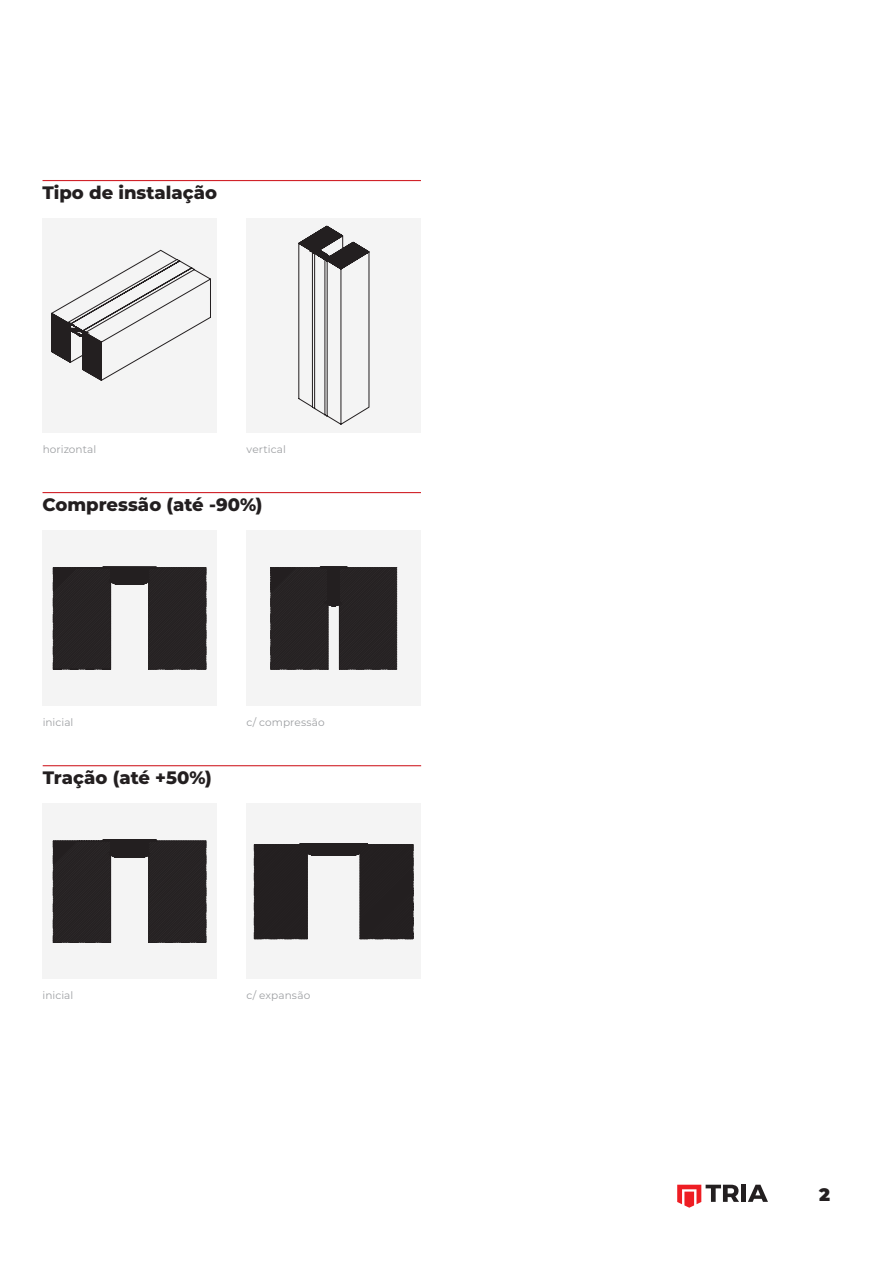
<style>
.page{position:relative;width:893px;height:1263px;background:#fff}
.page>*{position:absolute;margin:0;border:0;box-sizing:border-box;transform-origin:0 0}
.SUBTÍTULOS{font:800 18px "Montserrat";color:#231f20}
.t1{font:900 18px "Montserrat";color:#231f20}
.t2{font:10.5px "Montserrat";letter-spacing:.005em;color:#9d9fa2}
</style>
<div class="page">
<div style="left:741px;top:1185px;width:5px;height:17px;background:#231f20"></div>
<svg style="left:748px;top:1185px;width:20px;height:17px"></svg>
<svg style="left:677px;top:1185px;width:62px;height:23px"></svg>
<div style="left:43px;top:218px;width:174px;height:215px;background:#f4f4f4"></div>
<div style="left:247px;top:218px;width:174px;height:215px;background:#f4f4f4"></div>
<svg style="left:299px;top:226px;width:70px;height:198px"></svg>
<svg style="left:52px;top:250px;width:158px;height:130px"></svg>
<svg style="left:42px;top:530px;width:175px;height:176px;fill:#f4f4f4"></svg>
<svg style="left:43px;top:803px;width:174px;height:176px;fill:#f4f4f4"></svg>
<svg style="left:247px;top:530px;width:174px;height:176px;fill:#f4f4f4"></svg>
<svg style="left:246px;top:803px;width:175px;height:176px;fill:#f4f4f4"></svg>
<hr style="left:43px;top:180px;width:378px;height:1px;background:#d1232a">
<hr style="left:43px;top:492px;width:378px;height:1px;background:#d1232a">
<hr style="left:43px;top:765px;width:378px;height:1px;background:#d1232a">
<p class="SUBTÍTULOS" style="left:43px;top:179px;width:176px">Tipo de instalação</p>
<p class="t2" style="left:43px;top:442px;width:55px">horizontal</p>
<p class="t2" style="left:247px;top:442px;width:41px">vertical</p>
<p class="SUBTÍTULOS" style="left:43px;top:491px;width:221px">Compressão (até -90%)</p>
<p class="t2" style="left:43px;top:715px;width:32px">inicial</p>
<p class="SUBTÍTULOS" style="left:43px;top:764px;width:171px">Tração (até +50%)</p>
<p class="t2" style="left:247px;top:715px;width:80px">c/ compressão</p>
<p class="t2" style="left:43px;top:988px;width:32px">inicial</p>
<p class="t2" style="left:247px;top:988px;width:65px">c/ expansão</p>
<h1 class="t1" style="left:819px;top:1181px;width:12px">2</h1>
</div>
